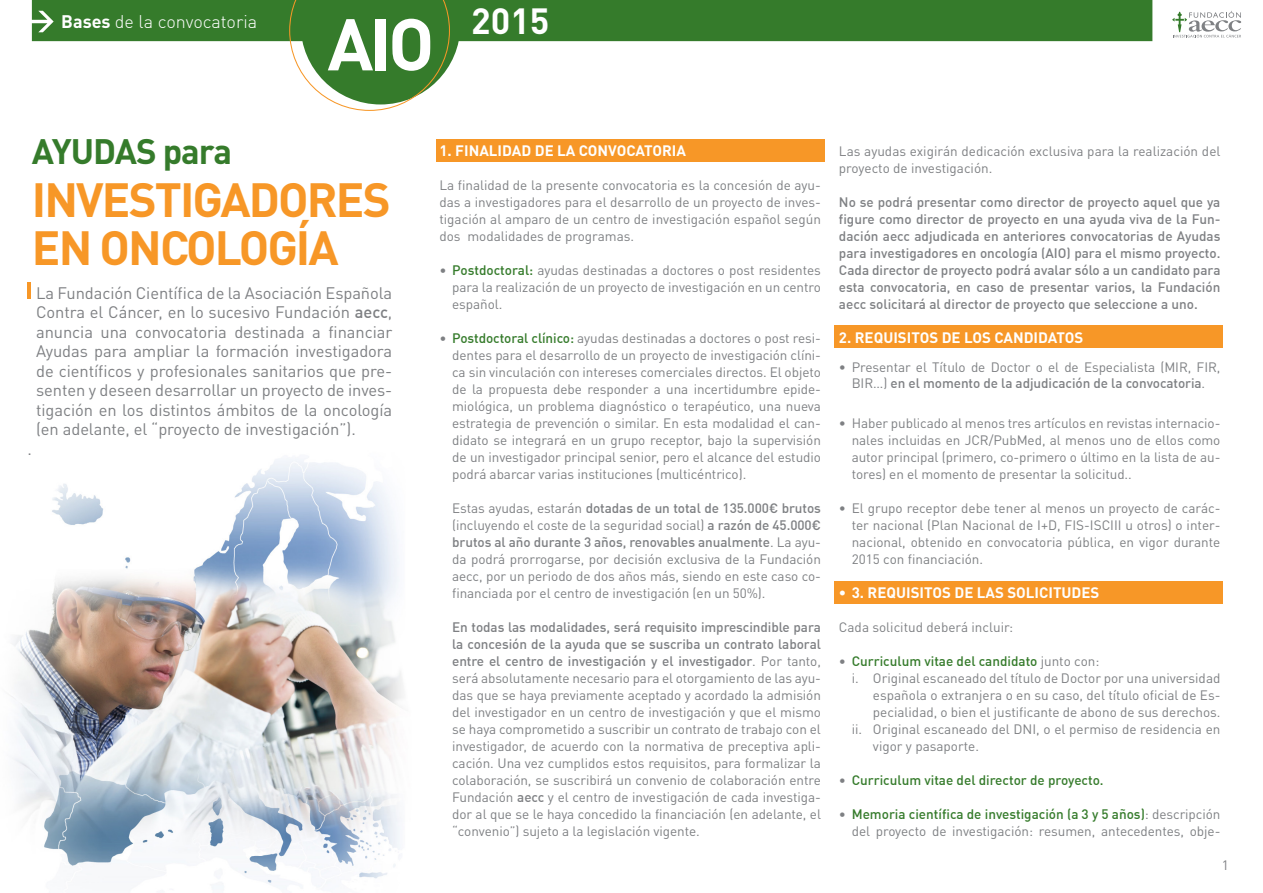
<style>
.page{position:relative;width:1263px;height:893px;background:#fff}
.page>*{position:absolute;margin:0;border:0;box-sizing:border-box;transform-origin:0 0}
.t1{font:700 72px "DIN Pro";color:#fff}
.t2{font:700 47.4px/47.5px "DIN Pro";letter-spacing:-.04em;color:#f79727}
.t3{font:700 36px "DIN Pro";color:#fff}
.t4{font:700 34.95px "DIN Pro";letter-spacing:-.03em;color:#357b2b}
.t5{font:300 18px "DIN";color:#fff}
.t6{font:16.5px/19.5px "DIN Pro";letter-spacing:-.005em;color:#7e8083;text-align:justify}
.texto_general{font:700 15px "DIN Pro";color:#fff}
.TITULO{font:700 15px "DIN Pro";color:#fff}
.texto_general_bullet{font:13.5px/17px "DIN Pro";letter-spacing:-.005em;color:#7e8083;text-align:justify}
.texto_general-2{font:500 13.5px/17px "DIN";color:#7e8083;text-align:justify}
.texto_general-3{font:13.5px/17px "DIN Pro";color:#7e8083;text-align:justify}
.t7{font:500 13.5px "DIN";color:#357b2b}
.s1{font-family:"DIN Pro";font-weight:700}
.s2{font-family:"DIN";font-weight:500}
.s3{font-family:"DIN"}
.s4{font-family:"DIN";font-weight:500;color:#357b2b}
.s5{font-weight:400;color:#7e8083}
.s6{font-family:"DIN Pro";font-weight:400;color:#7e8083}
</style>
<div class="page">
<svg style="left:1172px;top:11px;width:69px;height:27px"></svg>
<div style="left:32px;top:0;width:1120px;height:41px;background:#357b2b"></div>
<svg style="left:289px;top:0;width:171px;height:111px"></svg>
<img style="left:11px;top:458px;width:392px;height:431px">
<div style="left:467px;top:7px;width:88px;height:29px;background:#357b2b"></div>
<div style="left:436px;top:139px;width:389px;height:23px;background:#f79727"></div>
<div style="left:834px;top:325px;width:389px;height:23px;background:#f79727"></div>
<div style="left:834px;top:581px;width:389px;height:23px;background:#f79727"></div>
<hr style="left:28px;top:282px;width:3px;height:17px;background:#f79727">
<h3 class="t5" style="left:61px;top:10px;width:197px"><span class="s1">Bases</span> de la convocatoria</h3>
<h1 class="t1" style="left:327px;top:-5px;width:109px">AIO</h1>
<p class="t3" style="left:471px;top:-3px;width:80px">2015</p>
<p class="t4" style="left:32px;top:128px;width:202px">AYUDAS para</p>
<p class="t2" style="left:32px;top:174px;width:360px">INVESTIGADORES<br>EN ONCOLOGÍA</p>
<p class="t6" style="left:36px;top:281px;width:358px">La Fundación Científica de la Asociación Española Contra el Cáncer, en lo sucesivo Fundación <span class="s2">aecc</span>, anuncia una convocatoria destinada a financiar Ayudas para ampliar la formación investigadora de científicos y profesionales sanitarios que pre&shy;senten y deseen desarrollar un proyecto de inves&shy;tigación en los distintos ámbitos de la oncología (en adelante, el “proyecto de investigación”).</p>
<p class="t6" style="left:28px;top:437px;width:6px">.</p>
<p class="TITULO" style="left:439px;top:140px;width:248px">1. FINALIDAD DE LA CONVOCATORIA</p>
<p class="texto_general-3" style="left:439px;top:175px;width:383px">La finalidad de la presente convocatoria es la concesión de ayu&shy;das a investigadores para el desarrollo de un proyecto de inves&shy;tigación al amparo de un centro de investigación español según dos modalidades de programas.</p>
<p class="texto_general_bullet" style="left:452px;top:260px;width:370px;text-indent:-13px"><span class="s3">•</span> <span class="s4">Postdoctoral:</span> ayudas destinadas a doctores o post residentes para la realización de un proyecto de investigación en un centro español.</p>
<p class="texto_general_bullet" style="left:452px;top:328px;width:370px;text-indent:-13px"><span class="s3">•</span> <span class="s4">Postdoctoral clínico:</span> ayudas destinadas a doctores o post resi&shy;dentes para el desarrollo de un proyecto de investigación clíni&shy;ca sin vinculación con intereses comerciales directos. El objeto de la propuesta debe responder a una incertidumbre epide&shy;miológica, un problema diagnóstico o terapéutico, una nueva estrategia de prevención o similar. En esta modalidad el can&shy;didato se integrará en un grupo receptor, bajo la supervisión de un investigador principal senior, pero el alcance del estudio podrá abarcar varias instituciones (multicéntrico).</p>
<p class="texto_general_bullet" style="left:452px;top:499px;width:370px">Estas ayudas, estarán <span class="s2">dotadas de un total de 135.000€ brutos </span>(incluyendo el coste de la seguridad social) <span class="s2">a razón de 45.000€ brutos al año durante 3 años, renovables anualmente</span>. La ayu&shy;da podrá prorrogarse, por decisión exclusiva de la Fundación aecc, por un periodo de dos años más, siendo en este caso co&shy;financiada por el centro de investigación (en un 50%).</p>
<p class="texto_general_bullet" style="left:452px;top:618px;width:370px"><span class="s2">En todas las modalidades, será requisito imprescindible para la concesión de la ayuda que se suscriba un contrato laboral entre el centro de investigación y el investigador</span>. Por tanto, será absolutamente necesario para el otorgamiento de las ayu&shy;das que se haya previamente aceptado y acordado la admisión del investigador en un centro de investigación y que el mismo se haya comprometido a suscribir un contrato de trabajo con el investigador, de acuerdo con la normativa de preceptiva apli&shy;cación. Una vez cumplidos estos requisitos, para formalizar la colaboración, se suscribirá un convenio de colaboración entre Fundación <span class="s2">aecc</span> y el centro de investigación de cada investiga&shy;dor al que se le haya concedido la financiación (en adelante, el “convenio”) sujeto a la legislación vigente.</p>
<p class="texto_general-3" style="left:839px;top:141px;width:383px">Las ayudas exigirán dedicación exclusiva para la realización del proyecto de investigación.</p>
<p class="texto_general-2" style="left:839px;top:193px;width:383px">No se podrá presentar como director de proyecto aquel que ya figure como director de proyecto en una ayuda viva de la Fun&shy;dación aecc adjudicada en anteriores convocatorias de Ayudas para investigadores en oncología (AIO) para el mismo proyecto.<br>Cada director de proyecto podrá avalar sólo a un candidato para esta convocatoria, en caso de presentar varios, la Fundación aecc solicitará al director de proyecto que seleccione a uno.</p>
<p class="texto_general" style="left:839px;top:328px;width:246px">2. REQUISITOS DE LOS CANDIDATOS</p>
<p class="texto_general_bullet" style="left:839px;top:358px;width:383px;line-height:16.2px;text-align:center">• Presentar el Título de Doctor o el de Especialista (MIR, FIR,<br>BIR…) <span class="s2">en el momento de la adjudicación de la convocatoria</span>.</p>
<p class="texto_general_bullet" style="left:852px;top:413px;width:370px;text-indent:-13px">• Haber publicado al menos tres artículos en revistas internacio&shy;nales incluidas en JCR/PubMed, al menos uno de ellos como autor principal (primero, co-primero o último en la lista de au&shy;tores) en el momento de presentar la solicitud..</p>
<p class="texto_general_bullet" style="left:852px;top:499px;width:370px;text-indent:-13px">• El grupo receptor debe tener al menos un proyecto de carác&shy;ter nacional (Plan Nacional de I+D, FIS-ISCIII u otros) o inter&shy;nacional, obtenido en convocatoria pública, en vigor durante 2015 con financiación.</p>
<p class="texto_general" style="left:839px;top:583px;width:262px">• 3. REQUISITOS DE LAS SOLICITUDES</p>
<p class="texto_general-3" style="left:839px;top:618px;width:176px">Cada solicitud deberá incluir:</p>
<p class="t7" style="left:839px;top:653px;width:262px"><span class="s5">•</span> Curriculum vitae del candidato <span class="s6">junto con:</span></p>
<p class="texto_general_bullet" style="left:873px;top:669px;width:349px;text-indent:-21px">i. Original escaneado del título de Doctor por una universidad española o extranjera o en su caso, del título oficial de Es&shy;pecialidad, o bien el justificante de abono de sus derechos.</p>
<p class="texto_general_bullet" style="left:873px;top:720px;width:349px;text-indent:-21px">ii. Original escaneado del DNI, o el permiso de residencia en vigor y pasaporte.</p>
<p class="t7" style="left:839px;top:772px;width:266px"><span class="s5">•</span> Curriculum vitae del director de proyecto.</p>
<p class="texto_general_bullet" style="left:839px;top:805px;width:383px;text-align:right"><span class="s3">•</span> <span class="s4">Memoria científica de investigación (a 3 y 5 años)</span>: descripción del proyecto de investigación: resumen, antecedentes, obje-</p>
<p class="texto_general-3" style="left:1222px;top:856px;width:9px">1</p>
</div>
